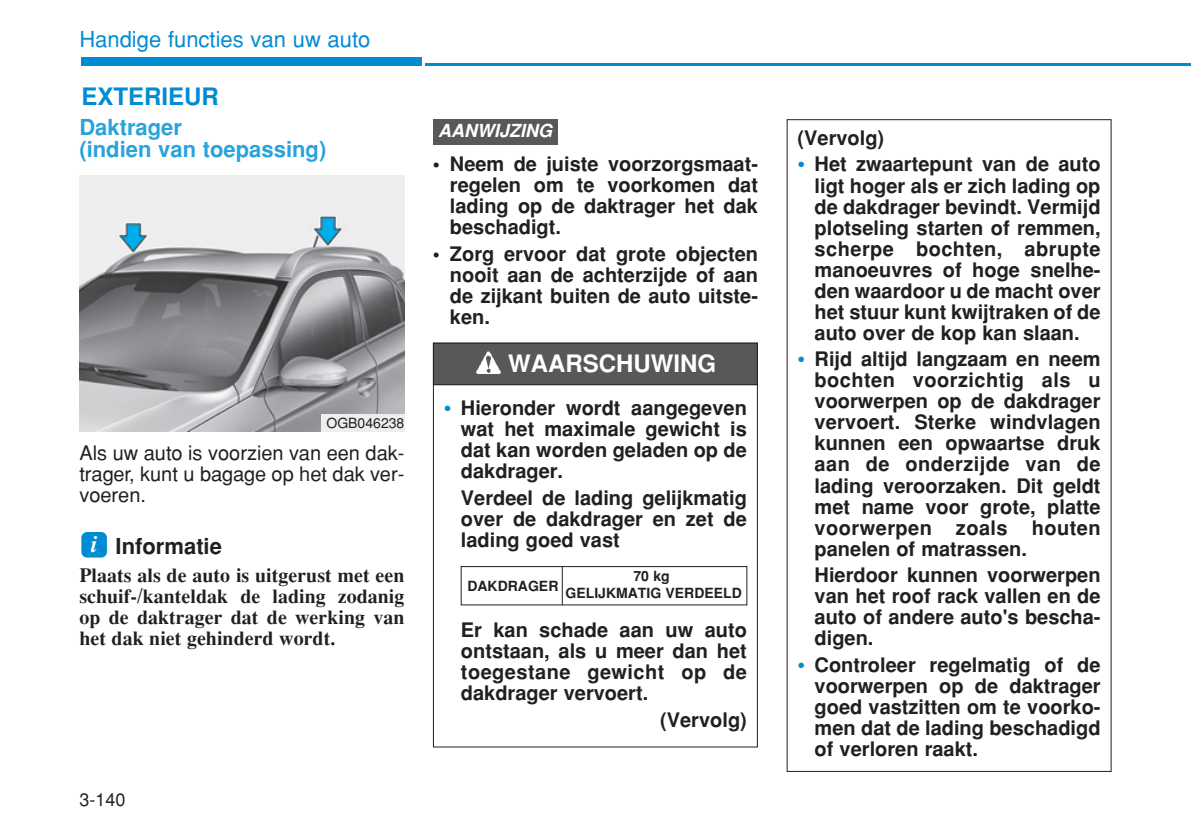
<style>
.page{position:relative;width:1191px;height:840px;background:#fff}
.page>*{position:absolute;margin:0;border:0;box-sizing:border-box;transform-origin:0 0}
.t1{font:700 24px "Helvetica Tr";color:#fff}
.t2{font:700 24px "Helvetica Tr";color:#008cd2}
.t3{font:italic 700 23.8px "Times Tr";color:#fff}
.t4{font:700 22px/22px "Helvetica Tr";color:#29a3dc}
.t5{font:22px "Helvetica Tr";color:#008cd2}
.t6{font:700 22px "Helvetica Tr";color:#231f20}
.t7{font:700 20px/21px "Helvetica Tr";color:#231f20;text-align:justify}
.t8{font:700 20px/21px "Times Tr";color:#231f20;text-align:justify}
.t9{font:20px/21px "Helvetica Normal Tr";color:#231f20;text-align:justify}
.t10{font:italic 700 18px "Helvetica Tr";color:#fff}
.t11{font:18px "Helvetica Tr";color:#231f20}
.t12{font:700 14px/16.8px "Helvetica Tr";color:#231f20;text-align:center}
.t13{font:14px "Helvetica Normal Tr";color:#231f20}
.s1{font-size:22px;color:#008cd2}
</style>
<div class="page">
<div style="left:81px;top:531px;width:26px;height:26px;background:#008cd2;border-radius:6px"></div>
<div style="left:433px;top:119px;width:124px;height:26px;background:#57585a"></div>
<div style="left:81px;top:57px;width:340px;height:8px;background:#008cd2"></div>
<hr style="left:425px;top:63px;width:765px;height:2px;background:#008cd2">
<div style="left:433px;top:343px;width:324px;height:41px;background:#57585a"></div>
<div style="left:433px;top:342px;width:325px;height:43px;border:1px solid #231f20"></div>
<img style="left:476px;top:351px;width:24px;height:22px">
<div style="left:461px;top:565px;width:286px;height:40px;border:1px solid #231f20"></div>
<hr style="left:562px;top:566px;width:1px;height:38px;background:#231f20">
<img style="left:79px;top:176px;width:325px;height:255px">
<div style="left:321px;top:414px;width:83px;height:17px;background:#eeeeef"></div>
<p class="t5" style="left:79px;top:31px;width:292px">Handige functies van uw auto</p>
<p class="t2" style="left:81px;top:87px;width:139px">EXTERIEUR</p>
<p class="t4" style="left:79px;top:119px;width:248px">Daktrager<br>(indien van toepassing)</p>
<p class="t13" style="left:326px;top:418px;width:79px">OGB046238</p>
<p class="t9" style="left:79px;top:444px;width:326px">Als uw auto is voorzien van een dak&shy;trager, kunt u bagage op het dak ver&shy;voeren.</p>
<p class="t6" style="left:116px;top:537px;width:108px">Informatie</p>
<p class="t8" style="left:79px;top:567px;width:327px">Plaats als de auto is uitgerust met een schuif-/kanteldak de lading zodanig op de daktrager dat de werking van het dak niet gehinderd wordt.</p>
<p class="t3" style="left:90px;top:530px;width:8px">i</p>
<p class="t11" style="left:79px;top:792px;width:48px">3-140</p>
<p class="t10" style="left:438px;top:124px;width:115px">AANWIJZING</p>
<p class="t7" style="left:450px;top:156px;width:310px;text-indent:-17px">• Neem de juiste voorzorgsmaat&shy;regelen om te voorkomen dat lading op de daktrager het dak beschadigt.</p>
<p class="t7" style="left:450px;top:245px;width:310px;text-indent:-17px">• Zorg ervoor dat grote objecten nooit aan de achterzijde of aan de zijkant buiten de auto uitste&shy;ken.</p>
<p class="t1" style="left:508px;top:354px;width:209px">WAARSCHUWING</p>
<p class="t7" style="left:461px;top:399px;width:287px;text-indent:-17px"><span class="s1">•</span> Hieronder wordt aangegeven wat het maximale gewicht is dat kan worden geladen op de dakdrager.</p>
<p class="t7" style="left:461px;top:489px;width:287px">Verdeel de lading gelijkmatig over de dakdrager en zet de lading goed vast</p>
<p class="t12" style="left:467px;top:578px;width:92px">DAKDRAGER</p>
<p class="t12" style="left:565px;top:568px;width:178px">70 kg<br>GELIJKMATIG VERDEELD</p>
<p class="t7" style="left:461px;top:621px;width:287px">Er kan schade aan uw auto ontstaan, als u meer dan het toegestane gewicht op de dakdrager vervoert.</p>
<p class="t7" style="left:660px;top:710px;width:88px">(Vervolg)</p>
<p class="t7" style="left:797px;top:129px;width:88px">(Vervolg)</p>
<p class="t7" style="left:814px;top:156px;width:287px;text-indent:-17px"><span class="s1">•</span> Het zwaartepunt van de auto ligt hoger als er zich lading op de dakdrager bevindt. Vermijd plotseling starten of remmen, scherpe bochten, abrupte manoeuvres of hoge snelhe&shy;den waardoor u de macht over het stuur kunt kwijtraken of de auto over de kop kan slaan.</p>
<p class="t7" style="left:814px;top:350px;width:287px;text-indent:-17px"><span class="s1">•</span> Rijd altijd langzaam en neem bochten voorzichtig als u voorwerpen op de dakdrager vervoert. Sterke windvlagen kunnen een opwaartse druk aan de onderzijde van de lading veroorzaken. Dit geldt met name voor grote, platte voorwerpen zoals houten panelen of matrassen.</p>
<p class="t7" style="left:814px;top:566px;width:287px">Hierdoor kunnen voorwerpen van het roof rack vallen en de auto of andere auto's bescha&shy;digen.</p>
<p class="t7" style="left:814px;top:656px;width:287px;text-indent:-17px"><span class="s1">•</span> Controleer regelmatig of de voorwerpen op de daktrager goed vastzitten om te voorko&shy;men dat de lading beschadigd of verloren raakt.</p>
</div>
